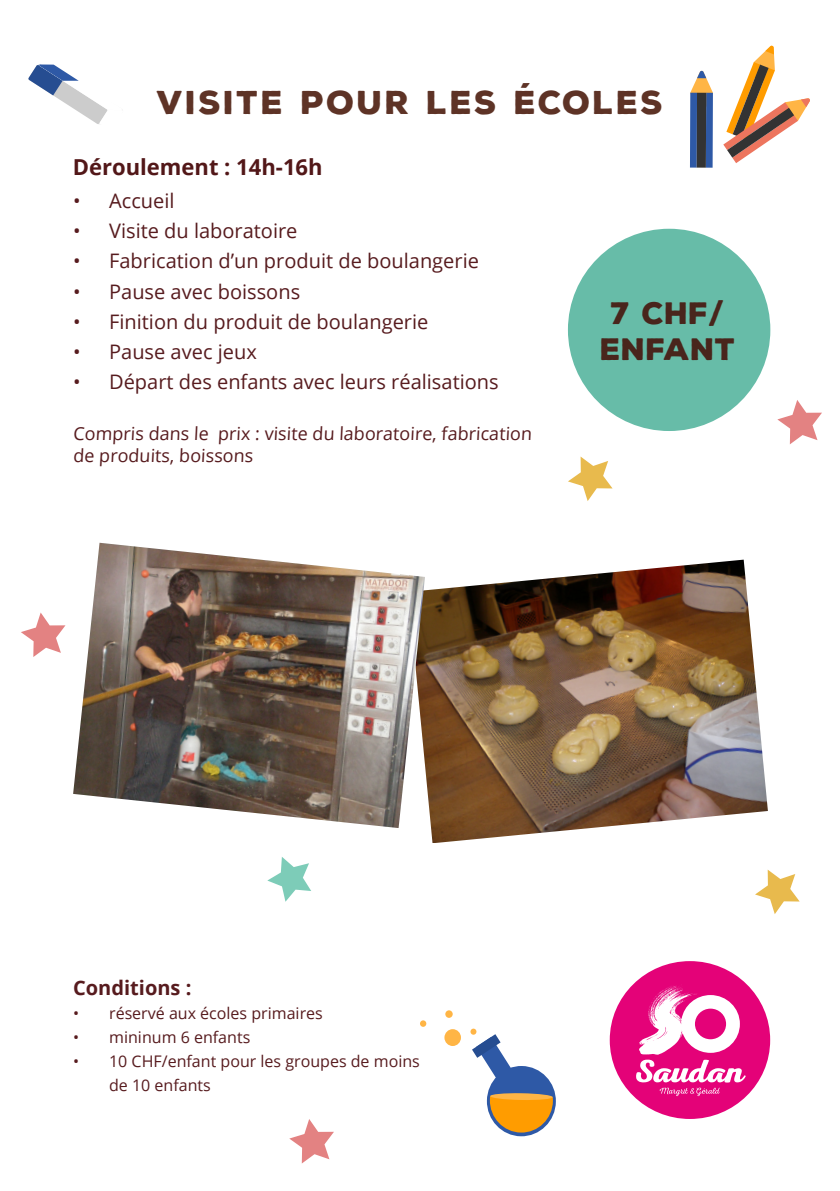
<style>
.page{position:relative;width:840px;height:1191px;background:#fff}
.page>*{position:absolute;margin:0;border:0;box-sizing:border-box;transform-origin:0 0}
.t1{font:900 32px "Nexa Rust Sans";letter-spacing:.07em;color:#5e3326}
.t2{font:900 30px "Nexa Rust Sans";color:#49251c}
.t3{font:700 22px "Open Sans";color:#521718}
.t4{font:20px "Open Sans";color:#571b1e}
.t5{font:700 20px "Open Sans";color:#571b1e}
.t6{font:18px/21.6px "Open Sans";color:#571b1e}
.t7{font:16px/24px "Open Sans";color:#571b1e}
</style>
<div class="page">
<img style="left:425px;top:559px;width:342px;height:284px">
<img style="left:73px;top:543px;width:352px;height:285px">
<div style="left:609px;top:961px;width:160px;height:158px;background:#e40278;border-radius:50%"></div>
<svg style="left:636px;top:986px;width:109px;height:110px"></svg>
<svg style="left:777px;top:400px;width:44px;height:44px"></svg>
<svg style="left:568px;top:456px;width:44px;height:45px"></svg>
<svg style="left:267px;top:857px;width:44px;height:44px"></svg>
<svg style="left:755px;top:869px;width:44px;height:45px"></svg>
<div style="left:567px;top:229px;width:202px;height:202px;background:#67bca8;border-radius:50%"></div>
<svg style="left:21px;top:612px;width:44px;height:45px"></svg>
<svg style="left:289px;top:1119px;width:45px;height:44px"></svg>
<svg style="left:690px;top:70px;width:22px;height:23px"></svg>
<div style="left:705px;top:93px;width:7px;height:75px;background:#2e59a6"></div>
<div style="left:689px;top:93px;width:7px;height:75px;background:#2e59a6"></div>
<div style="left:696px;top:93px;width:9px;height:75px;background:#333"></div>
<svg style="left:723px;top:45px;width:87px;height:118px"></svg>
<svg style="left:28px;top:64px;width:80px;height:60px"></svg>
<div style="left:486px;top:1065px;width:70px;height:71px;background:#2e59a6;border-radius:50%"></div>
<svg style="left:489px;top:1097px;width:63px;height:35px"></svg>
<div style="left:490px;top:1093px;width:62px;height:7px;background:#ffb545;border-radius:50%"></div>
<svg style="left:470px;top:1028px;width:44px;height:55px"></svg>
<div style="left:444px;top:1029px;width:16px;height:17px;background:#ffb545;border-radius:50%"></div>
<div style="left:445px;top:1010px;width:7px;height:7px;background:#ffb545;border-radius:50%"></div>
<svg style="left:420px;top:1020px;width:6px;height:6px"></svg>
<p class="t1" style="left:157px;top:81px;width:507px">VISITE POUR LES ÉCOLES</p>
<p class="t3" style="left:73px;top:151px;width:251px">Déroulement : 14h-16h</p>
<p class="t4" style="left:73px;top:187px;width:103px">• Accueil</p>
<p class="t4" style="left:73px;top:217px;width:226px">• Visite du laboratoire</p>
<p class="t4" style="left:73px;top:247px;width:407px">• Fabrication d’un produit de boulangerie</p>
<p class="t4" style="left:73px;top:277px;width:228px">• Pause avec boissons</p>
<p class="t4" style="left:73px;top:307px;width:356px">• Finition du produit de boulangerie</p>
<p class="t4" style="left:73px;top:337px;width:185px">• Pause avec jeux</p>
<p class="t4" style="left:73px;top:367px;width:427px">• Départ des enfants avec leurs réalisations</p>
<p class="t6" style="left:73px;top:422px;width:461px">Compris dans le prix : visite du laboratoire, fabrication de produits, boissons</p>
<p class="t2" style="left:610px;top:293px;width:116px">7 CHF/</p>
<p class="t2" style="left:600px;top:329px;width:137px">ENFANT</p>
<p class="t5" style="left:73px;top:973px;width:120px">Conditions :</p>
<p class="t7" style="left:73px;top:1000px;width:251px">• réservé aux écoles primaires</p>
<p class="t7" style="left:73px;top:1024px;width:179px">• mininum 6 enfants</p>
<p class="t7" style="left:109px;top:1048px;width:312px;text-indent:-36px">• 10 CHF/enfant pour les groupes de moins de 10 enfants</p>
</div>
